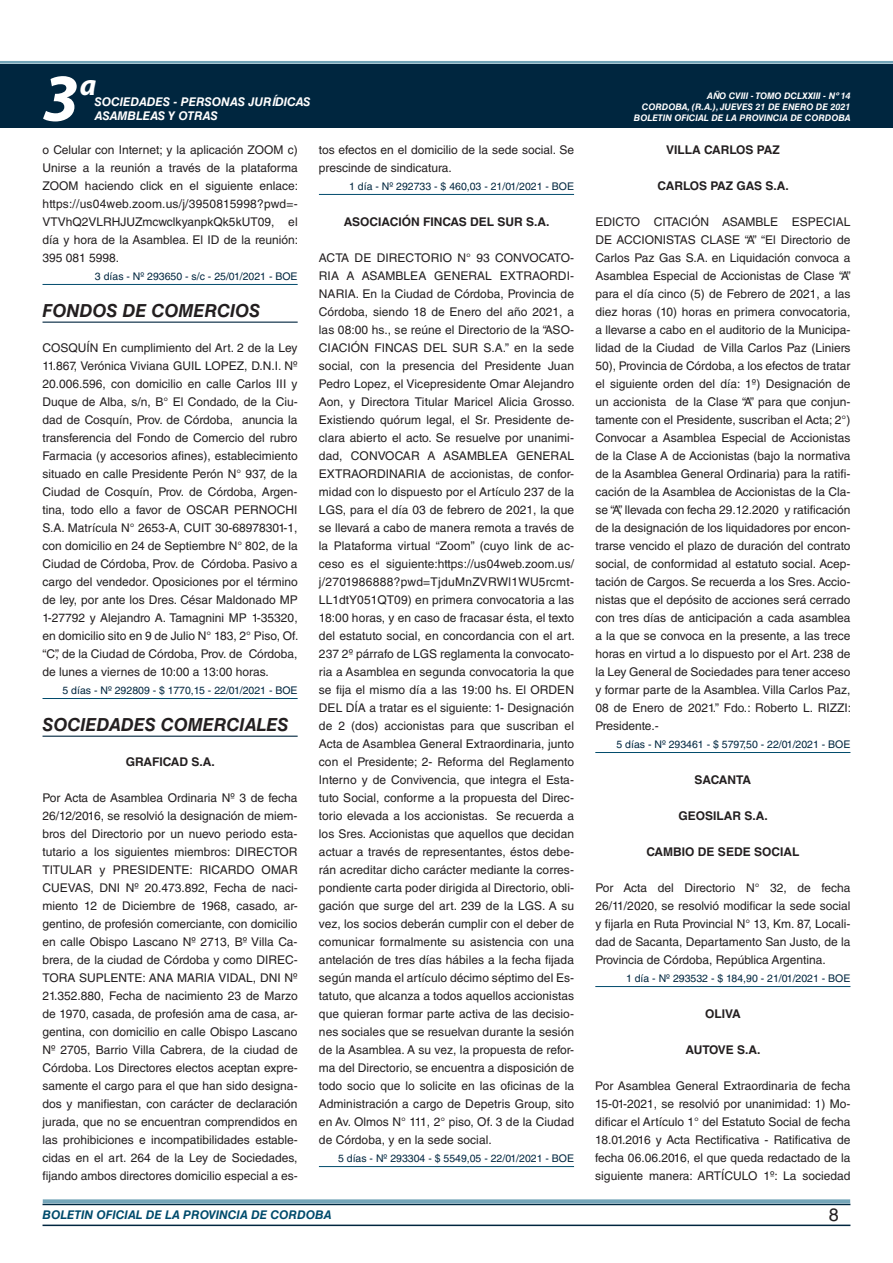
<style>
.page{position:relative;width:893px;height:1263px;background:#fff}
.page>*{position:absolute;margin:0;border:0;box-sizing:border-box;transform-origin:0 0}
.t1{font:italic 700 67.5px "Myriad Pro";color:#fff}
.t2{font:italic 700 30px "Myriad Pro";color:#fff}
.t3{font:italic 700 18px "Helvetica LT Std";color:#231f20}
.t4{font:18px "Helvetica LT Std";color:#231f20}
.t5{font:12px/18px "Helvetica LT Std";color:#231f20;text-align:justify}
.t6{font:700 12px "Helvetica LT Std";color:#231f20}
.t7{font:italic 700 12px "Helvetica LT Std";color:#fff}
.t8{font:italic 700 12px "Helvetica LT Std";color:#004b6c}
.t9{font:700 12px "Helvetica LT Std";letter-spacing:-.025em;color:#231f20}
.t10{font:10.5px "Helvetica LT Std";color:#00263f}
.t11{font:italic 700 9px/10.8px "Helvetica LT Std";color:#fff;text-align:right}
</style>
<div class="page">
<div style="left:0;top:61px;width:893px;height:6px;background:#fff;opacity:.75"></div>
<div style="left:0;top:64px;width:893px;height:64px;background:#00263f"></div>
<hr style="left:43px;top:1224px;width:807px;height:2px;background:#00263f">
<div style="left:42px;top:1198px;width:809px;height:8px;background:#fff;opacity:.75"></div>
<hr style="left:43px;top:284px;width:255px;height:1px;background:#004b6c">
<hr style="left:43px;top:322px;width:255px;height:1px;background:#00263f">
<hr style="left:43px;top:698px;width:255px;height:1px;background:#004b6c">
<hr style="left:43px;top:736px;width:255px;height:1px;background:#00263f">
<hr style="left:319px;top:194px;width:255px;height:1px;background:#004b6c">
<hr style="left:319px;top:1166px;width:255px;height:1px;background:#004b6c">
<hr style="left:595px;top:752px;width:255px;height:1px;background:#004b6c">
<hr style="left:595px;top:986px;width:255px;height:1px;background:#004b6c">
<h1 class="t1" style="left:43px;top:54px;width:38px">3</h1>
<h2 class="t2" style="left:80px;top:66px;width:18px">a</h2>
<p class="t7" style="left:95px;top:94px;width:217px">SOCIEDADES - PERSONAS JURÍDICAS</p>
<p class="t7" style="left:95px;top:109px;width:125px">ASAMBLEAS Y OTRAS</p>
<p class="t5" style="left:43px;top:141px;width:257px">o Celular con Internet; y la aplicación ZOOM c)<br>Unirse a la reunión a través de la plataforma ZOOM haciendo click en el siguiente enlace: https://us04web.zoom.us/j/3950815998?pwd=- VTVhQ2VLRHJUZmcwclkyanpkQk5kUT09, el día y hora de la Asamblea. El ID de la reunión:<br>395 081 5998.</p>
<p class="t10" style="left:95px;top:270px;width:204px">3 días - Nº 293650 - s/c - 25/01/2021 - BOE</p>
<h3 class="t3" style="left:43px;top:300px;width:219px">FONDOS DE COMERCIOS</h3>
<p class="t5" style="left:43px;top:339px;width:257px">COSQUÍN En cumplimiento del Art. 2 de la Ley 11.867, Verónica Viviana GUIL LOPEZ, D.N.I. Nº 20.006.596, con domicilio en calle Carlos III y Duque de Alba, s/n, B° El Condado, de la Ciu&shy;dad de Cosquín, Prov. de Córdoba, anuncia la transferencia del Fondo de Comercio del rubro Farmacia (y accesorios afines), establecimiento situado en calle Presidente Perón N° 937, de la Ciudad de Cosquín, Prov. de Córdoba, Argen&shy;tina, todo ello a favor de OSCAR PERNOCHI S.A. Matrícula N° 2653-A, CUIT 30-68978301-1, con domicilio en 24 de Septiembre N° 802, de la Ciudad de Córdoba, Prov. de Córdoba. Pasivo a cargo del vendedor. Oposiciones por el término de ley, por ante los Dres. César Maldonado MP 1-27792 y Alejandro A. Tamagnini MP 1-35320, en domicilio sito en 9 de Julio N° 183, 2° Piso, Of. “C”, de la Ciudad de Córdoba, Prov. de Córdoba, de lunes a viernes de 10:00 a 13:00 horas.</p>
<p class="t10" style="left:63px;top:684px;width:237px">5 días - Nº 292809 - $ 1770,15 - 22/01/2021 - BOE</p>
<h3 class="t3" style="left:43px;top:714px;width:248px">SOCIEDADES COMERCIALES</h3>
<p class="t6" style="left:126px;top:754px;width:91px">GRAFICAD S.A.</p>
<p class="t5" style="left:43px;top:789px;width:257px">Por Acta de Asamblea Ordinaria Nº 3 de fecha 26/12/2016, se resolvió la designación de miem&shy;bros del Directorio por un nuevo periodo esta&shy;tutario a los siguientes miembros: DIRECTOR TITULAR y PRESIDENTE: RICARDO OMAR CUEVAS, DNI Nº 20.473.892, Fecha de naci&shy;miento 12 de Diciembre de 1968, casado, ar&shy;gentino, de profesión comerciante, con domicilio en calle Obispo Lascano Nº 2713, Bº Villa Ca&shy;brera, de la ciudad de Córdoba y como DIREC-TORA SUPLENTE: ANA MARIA VIDAL, DNI Nº 21.352.880, Fecha de nacimiento 23 de Marzo de 1970, casada, de profesión ama de casa, ar&shy;gentina, con domicilio en calle Obispo Lascano Nº 2705, Barrio Villa Cabrera, de la ciudad de Córdoba. Los Directores electos aceptan expre&shy;samente el cargo para el que han sido designa&shy;dos y manifiestan, con carácter de declaración jurada, que no se encuentran comprendidos en las prohibiciones e incompatibilidades estable&shy;cidas en el art. 264 de la Ley de Sociedades, fijando ambos directores domicilio especial a es-</p>
<p class="t5" style="left:319px;top:141px;width:257px">tos efectos en el domicilio de la sede social. Se prescinde de sindicatura.</p>
<p class="t10" style="left:349px;top:180px;width:226px">1 día - Nº 292733 - $ 460,03 - 21/01/2021 - BOE</p>
<p class="t6" style="left:344px;top:214px;width:207px">ASOCIACIÓN FINCAS DEL SUR S.A.</p>
<p class="t5" style="left:319px;top:249px;width:257px">ACTA DE DIRECTORIO N° 93 CONVOCATO-RIA A ASAMBLEA GENERAL EXTRAORDI-NARIA. En la Ciudad de Córdoba, Provincia de Córdoba, siendo 18 de Enero del año 2021, a las 08:00 hs., se reúne el Directorio de la “ASO-CIACIÓN FINCAS DEL SUR S.A.” en la sede social, con la presencia del Presidente Juan Pedro Lopez, el Vicepresidente Omar Alejandro Aon, y Directora Titular Maricel Alicia Grosso.<br>Existiendo quórum legal, el Sr. Presidente de&shy;clara abierto el acto. Se resuelve por unanimi&shy;dad, CONVOCAR A ASAMBLEA GENERAL EXTRAORDINARIA de accionistas, de confor&shy;midad con lo dispuesto por el Artículo 237 de la LGS, para el día 03 de febrero de 2021, la que se llevará a cabo de manera remota a través de la Plataforma virtual “Zoom” (cuyo link de ac&shy;ceso es el siguiente:https://us04web.zoom.us/ j/2701986888?pwd=TjduMnZVRWl1WU5rcmt-LL1dtY051QT09) en primera convocatoria a las 18:00 horas, y en caso de fracasar ésta, el texto del estatuto social, en concordancia con el art.<br>237 2º párrafo de LGS reglamenta la convocato&shy;ria a Asamblea en segunda convocatoria la que se fija el mismo día a las 19:00 hs. El ORDEN DEL DÍA a tratar es el siguiente: 1- Designación de 2 (dos) accionistas para que suscriban el Acta de Asamblea General Extraordinaria, junto con el Presidente; 2- Reforma del Reglamento Interno y de Convivencia, que integra el Esta&shy;tuto Social, conforme a la propuesta del Direc&shy;torio elevada a los accionistas. Se recuerda a los Sres. Accionistas que aquellos que decidan actuar a través de representantes, éstos debe&shy;rán acreditar dicho carácter mediante la corres&shy;pondiente carta poder dirigida al Directorio, obli&shy;gación que surge del art. 239 de la LGS. A su vez, los socios deberán cumplir con el deber de comunicar formalmente su asistencia con una antelación de tres días hábiles a la fecha fijada según manda el artículo décimo séptimo del Es&shy;tatuto, que alcanza a todos aquellos accionistas que quieran formar parte activa de las decisio&shy;nes sociales que se resuelvan durante la sesión de la Asamblea. A su vez, la propuesta de refor&shy;ma del Directorio, se encuentra a disposición de todo socio que lo solicite en las oficinas de la Administración a cargo de Depetris Group, sito en Av. Olmos N° 111, 2° piso, Of. 3 de la Ciudad de Córdoba, y en la sede social.</p>
<p class="t10" style="left:338px;top:1152px;width:237px">5 días - Nº 293304 - $ 5549,05 - 22/01/2021 - BOE</p>
<p class="t11" style="left:634px;top:91px;width:218px">AÑO CVIII - TOMO DCLXXIII - Nº 14<br>CORDOBA, (R.A.), JUEVES 21 DE ENERO DE 2021<br>BOLETIN OFICIAL DE LA PROVINCIA DE CORDOBA</p>
<p class="t6" style="left:666px;top:142px;width:115px">VILLA CARLOS PAZ</p>
<p class="t9" style="left:657px;top:178px;width:133px">CARLOS PAZ GAS S.A.</p>
<p class="t5" style="left:595px;top:213px;width:257px">EDICTO CITACIÓN ASAMBLE ESPECIAL DE ACCIONISTAS CLASE “A” “El Directorio de Carlos Paz Gas S.A. en Liquidación convoca a Asamblea Especial de Accionistas de Clase “A” para el día cinco (5) de Febrero de 2021, a las diez horas (10) horas en primera convocatoria, a llevarse a cabo en el auditorio de la Municipa&shy;lidad de la Ciudad de Villa Carlos Paz (Liniers 50), Provincia de Córdoba, a los efectos de tratar el siguiente orden del día: 1º) Designación de un accionista de la Clase “A” para que conjun&shy;tamente con el Presidente, suscriban el Acta; 2°)<br>Convocar a Asamblea Especial de Accionistas de la Clase A de Accionistas (bajo la normativa de la Asamblea General Ordinaria) para la ratifi&shy;cación de la Asamblea de Accionistas de la Cla&shy;se “A”, llevada con fecha 29.12.2020 y ratificación de la designación de los liquidadores por encon&shy;trarse vencido el plazo de duración del contrato social, de conformidad al estatuto social. Acep&shy;tación de Cargos. Se recuerda a los Sres. Accio&shy;nistas que el depósito de acciones será cerrado con tres días de anticipación a cada asamblea a la que se convoca en la presente, a las trece horas en virtud a lo dispuesto por el Art. 238 de la Ley General de Sociedades para tener acceso y formar parte de la Asamblea. Villa Carlos Paz, 08 de Enero de 2021.” Fdo.: Roberto L. RIZZI:<br>Presidente.-</p>
<p class="t10" style="left:616px;top:738px;width:235px">5 días - Nº 293461 - $ 5797,50 - 22/01/2021 - BOE</p>
<p class="t6" style="left:695px;top:772px;width:58px">SACANTA</p>
<p class="t6" style="left:678px;top:808px;width:91px">GEOSILAR S.A.</p>
<p class="t6" style="left:646px;top:844px;width:154px">CAMBIO DE SEDE SOCIAL</p>
<p class="t5" style="left:595px;top:879px;width:257px">Por Acta del Directorio N° 32, de fecha 26/11/2020, se resolvió modificar la sede social y fijarla en Ruta Provincial N° 13, Km. 87, Locali&shy;dad de Sacanta, Departamento San Justo, de la Provincia de Córdoba, República Argentina.</p>
<p class="t10" style="left:626px;top:972px;width:226px">1 día - Nº 293532 - $ 184,90 - 21/01/2021 - BOE</p>
<p class="t6" style="left:705px;top:1006px;width:37px">OLIVA</p>
<p class="t6" style="left:686px;top:1042px;width:26px">AUTOV</p>
<p class="t6" style="left:726px;top:1042px;width:36px">E S.A.</p>
<p class="t5" style="left:595px;top:1077px;width:257px">Por Asamblea General Extraordinaria de fecha 15-01-2021, se resolvió por unanimidad: 1) Mo&shy;dificar el Artículo 1° del Estatuto Social de fecha 18.01.2016 y Acta Rectificativa - Ratificativa de fecha 06.06.2016, el que queda redactado de la siguiente manera: ARTÍCULO 1º: La sociedad</p>
<p class="t8" style="left:43px;top:1208px;width:290px">BOLETIN OFICIAL DE LA PROVINCIA DE CORDOBA</p>
<h3 class="t4" style="left:829px;top:1204px;width:12px">8</h3>
</div>
